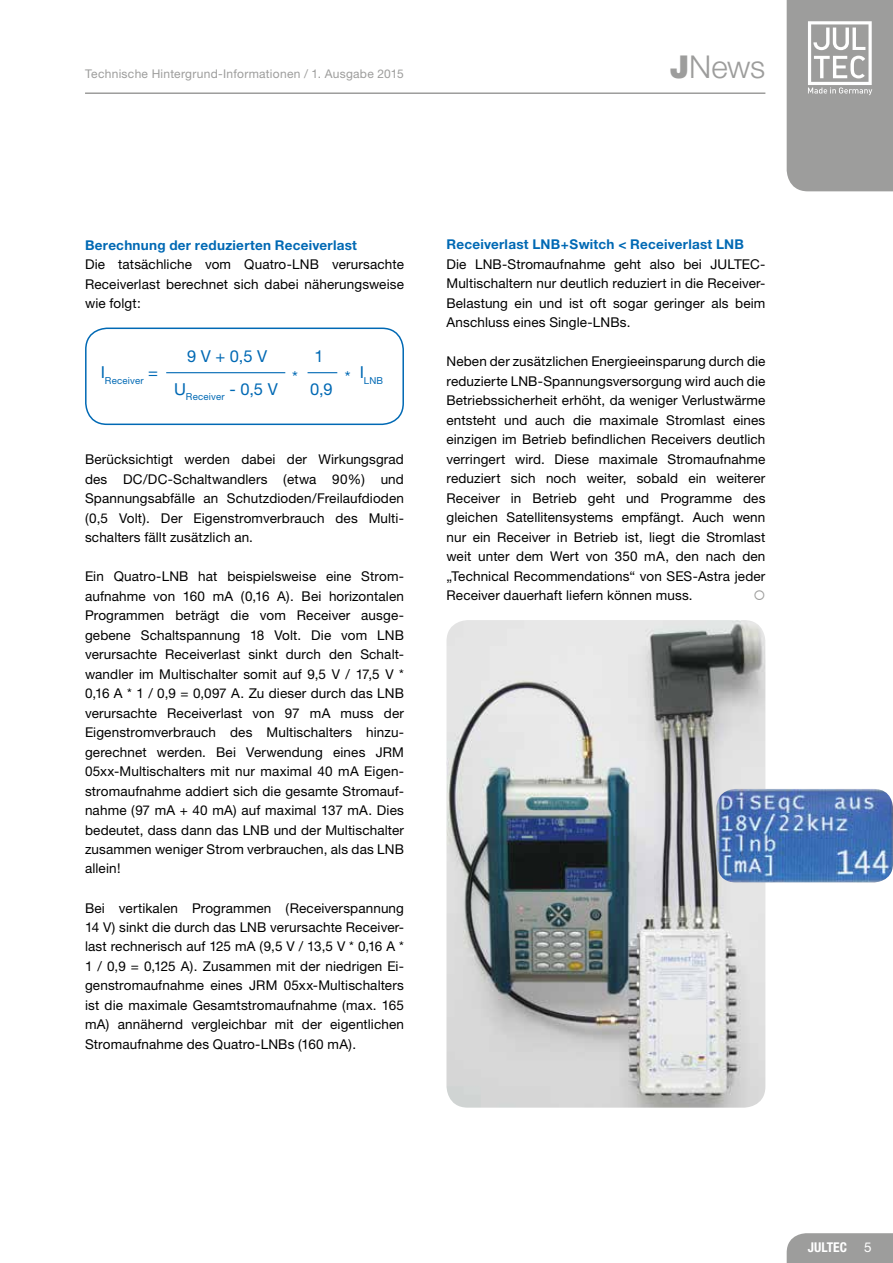
<style>
.page{position:relative;width:893px;height:1263px;background:#fff}
.page>*{position:absolute;margin:0;border:0;box-sizing:border-box;transform-origin:0 0}
.t1{font:300 31.5px "Helvetica Neue";color:#9d9d9c}
.t2{font:16.5px "Helvetica Neue";color:#0069b4}
.t3{font:13.5px/19.5px "Helvetica Neue";letter-spacing:.01em;color:#000;text-align:justify}
.t4{font:700 13.5px "Helvetica Neue";letter-spacing:.02em;color:#0069b4}
.t5{font:700 condensed 13.5px "Helvetica Neue";color:#fff}
.t6{font:13.5px "Helvetica Neue";color:#fff}
.t7{font:12px "Helvetica Neue";letter-spacing:.025em;color:#9d9d9c}
.t8{font:9.6px "Helvetica Neue";letter-spacing:.02em;color:#0069b4}
.s1{font-weight:900}
.s2{font-size:16.5px}
</style>
<div class="page">
<svg style="left:787px;top:0;width:106px;height:191px;background:#a5a5a4"></svg>
<div style="left:787px;top:1233px;width:106px;height:30px;background:#9d9d9c"></div>
<hr style="left:85px;top:92px;width:680px;height:2px;background:#9d9d9c">
<div style="left:85px;top:328px;width:319px;height:97px;border:2px solid #0069b4;border-radius:21px"></div>
<hr style="left:166px;top:372px;width:119px;height:1px;background:#0069b4">
<svg style="left:308px;top:372px;width:29px;height:1px"></svg>
<img style="left:446px;top:620px;width:319px;height:488px">
<img style="left:717px;top:789px;width:176px;height:93px">
<p class="t7" style="left:85px;top:67px;width:320px">Technische Hintergrund-Informationen / 1. Ausgabe 2015</p>
<h1 class="t1" style="left:670px;top:48px;width:97px"><span class="s1">J</span>News</h1>
<p class="t4" style="left:85px;top:236px;width:273px">Berechnung der reduzierten Receiverlast</p>
<p class="t3" style="left:85px;top:254px;width:320px">Die tatsächliche vom Quatro-LNB verursachte Receiverlast berechnet sich dabei näherungsweise wie folgt:</p>
<p class="t2" style="left:187px;top:346px;width:82px">9 V + 0,5 V</p>
<p class="t2" style="left:315px;top:346px;width:11px">1</p>
<p class="t8" style="left:101px;top:375px;width:59px"><sup>I</sup>Receiver <sup>=</sup></p>
<p class="t2" style="left:292px;top:367px;width:7px">*</p>
<p class="t8" style="left:345px;top:375px;width:40px"><span class="s2">* </span><sup>I</sup>LNB</p>
<p class="t8" style="left:174px;top:391px;width:105px"><sup>U</sup>Receiver <sup>-</sup> <sup>0,5</sup> <sup>V</sup></p>
<p class="t2" style="left:310px;top:379px;width:24px">0,9</p>
<p class="t3" style="left:85px;top:449px;width:320px">Berücksichtigt werden dabei der Wirkungsgrad des DC/DC-Schaltwandlers (etwa 90%) und Spannungsabfälle an Schutzdioden/Freilaufdioden (0,5 Volt). Der Eigenstromverbrauch des Multi&shy;schalters fällt zusätzlich an.</p>
<p class="t3" style="left:85px;top:566px;width:320px">Ein Quatro-LNB hat beispielsweise eine Strom&shy;aufnahme von 160 mA (0,16 A). Bei horizontalen Programmen beträgt die vom Receiver ausge&shy;gebene Schaltspannung 18 Volt. Die vom LNB verursachte Receiverlast sinkt durch den Schalt&shy;wandler im Multischalter somit auf 9,5 V / 17,5 V * 0,16 A * 1 / 0,9 = 0,097 A. Zu dieser durch das LNB verursachte Receiverlast von 97 mA muss der Eigenstromverbrauch des Multischalters hinzu&shy;gerechnet werden. Bei Verwendung eines JRM 05xx-Multischalters mit nur maximal 40 mA Eigen&shy;stromaufnahme addiert sich die gesamte Stromauf&shy;nahme (97 mA + 40 mA) auf maximal 137 mA. Dies bedeutet, dass dann das LNB und der Multischalter zusammen weniger Strom verbrauchen, als das LNB allein!</p>
<p class="t3" style="left:85px;top:898px;width:320px">Bei vertikalen Programmen (Receiverspannung 14 V) sinkt die durch das LNB verursachte Receiver&shy;last rechnerisch auf 125 mA (9,5 V / 13,5 V * 0,16 A * 1 / 0,9 = 0,125 A). Zusammen mit der niedrigen Ei&shy;genstromaufnahme eines JRM 05xx-Multischalters ist die maximale Gesamtstromaufnahme (max. 165 mA) annähernd vergleichbar mit der eigentlichen Stromaufnahme des Quatro-LNBs (160 mA).</p>
<p class="t4" style="left:446px;top:236px;width:299px">Receiverlast LNB+Switch &lt; Receiverlast LNB</p>
<p class="t3" style="left:446px;top:254px;width:320px">Die LNB-Stromaufnahme geht also bei JULTEC-Multischaltern nur deutlich reduziert in die Receiver-Belastung ein und ist oft sogar geringer als beim Anschluss eines Single-LNBs.</p>
<p class="t3" style="left:446px;top:352px;width:320px">Neben der zusätzlichen Energieeinsparung durch die reduzierte LNB-Spannungsversorgung wird auch die Betriebssicherheit erhöht, da weniger Verlustwärme entsteht und auch die maximale Stromlast eines einzigen im Betrieb befindlichen Receivers deutlich verringert wird. Diese maximale Stromaufnahme reduziert sich noch weiter, sobald ein weiterer Receiver in Betrieb geht und Programme des gleichen Satellitensystems empfängt. Auch wenn nur ein Receiver in Betrieb ist, liegt die Stromlast weit unter dem Wert von 350 mA, den nach den „Technical Recommendations“ von SES-Astra jeder Receiver dauerhaft liefern können muss.</p>
<p class="t5" style="left:808px;top:1239px;width:40px">JULTEC</p>
<p class="t6" style="left:864px;top:1239px;width:9px">5</p>
</div>
